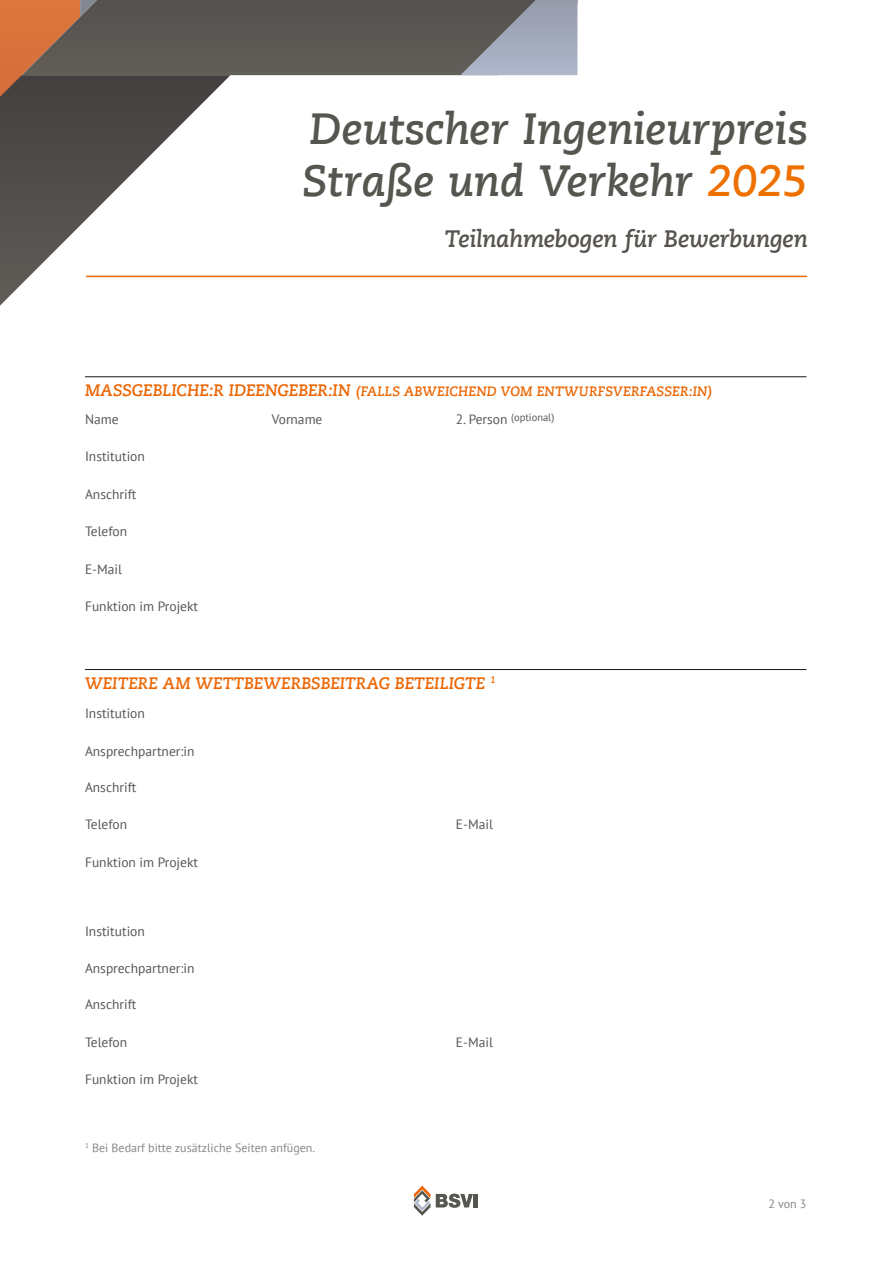
<style>
.page{position:relative;width:893px;height:1263px;background:#fff}
.page>*{position:absolute;margin:0;border:0;box-sizing:border-box;transform-origin:0 0}
.t1{font:italic 700 43.5px/52.2px "Caecilia LT Pro 76";letter-spacing:-.01em;color:#56554f}
.t2{font:italic 700 23.7px "Caecilia LT Pro 76";letter-spacing:-.015em;color:#57534e}
.t3{font:italic 700 16.5px "Caecilia LT Pro 76";letter-spacing:.015em;color:#ec6502}
.t4{font:13.5px "PT Sans";color:#565656}
.t5{font:italic 700 13.5px "Caecilia LT Pro 76";letter-spacing:.01em;color:#ec6502}
.t6{font:12px "PT Sans";color:#878786}
.t7{font:10.5px "PT Sans";color:#565656}
.s1{color:#ee7100}
.s2{font-size:16.5px}
.s3{font-size:13.5px}
</style>
<div class="page">
<svg style="left:0;top:97px;width:230px;height:209px"></svg>
<svg style="left:0;top:0;width:577px;height:97px;background:#827873"></svg>
<hr style="left:85px;top:669px;width:721px;height:1px;background:#1a1a18">
<svg style="left:414px;top:1185px;width:16px;height:31px"></svg>
<svg style="left:436px;top:1193px;width:37px;height:15px"></svg>
<hr style="left:474px;top:1194px;width:4px;height:13px;background:#56554f">
<hr style="left:87px;top:276px;width:719px;height:1px;background:#ec6502">
<hr style="left:85px;top:376px;width:721px;height:1px;background:#1a1a18">
<h1 class="t1" style="left:302px;top:102px;width:507px">Deutscher Ingenieurpreis<br>Straße und Verkehr <span class="s1">2025</span></h1>
<h2 class="t2" style="left:445px;top:223px;width:364px">Teilnahmebogen für Bewerbungen</h2>
<p class="t5" style="left:85px;top:382px;width:629px"><span class="s2">MASSGEBLICHE:R IDEENGEBER:IN</span> (FALLS ABWEICHEND VOM ENTWURFSVERFASSER:IN)</p>
<p class="t4" style="left:85px;top:410px;width:35px">Name</p>
<p class="t4" style="left:272px;top:410px;width:52px">Vorname</p>
<p class="t7" style="left:456px;top:410px;width:100px"><span class="s3">2. Person</span> (optional)</p>
<p class="t4" style="left:85px;top:448px;width:61px">Institution</p>
<p class="t4" style="left:85px;top:485px;width:53px">Anschrift</p>
<p class="t4" style="left:85px;top:523px;width:44px">Telefon</p>
<p class="t4" style="left:85px;top:560px;width:39px">E-Mail</p>
<p class="t4" style="left:85px;top:598px;width:115px">Funktion im Projekt</p>
<p class="t3" style="left:85px;top:672px;width:412px">WEITERE AM WETTBEWERBSBEITRAG BETEILIGTE <sup>1</sup></p>
<p class="t4" style="left:85px;top:705px;width:61px">Institution</p>
<p class="t4" style="left:85px;top:742px;width:111px">Ansprechpartner:in</p>
<p class="t4" style="left:85px;top:778px;width:53px">Anschrift</p>
<p class="t4" style="left:85px;top:816px;width:44px">Telefon</p>
<p class="t4" style="left:456px;top:816px;width:39px">E-Mail</p>
<p class="t4" style="left:85px;top:853px;width:115px">Funktion im Projekt</p>
<p class="t4" style="left:85px;top:922px;width:61px">Institution</p>
<p class="t4" style="left:85px;top:960px;width:111px">Ansprechpartner:in</p>
<p class="t4" style="left:85px;top:996px;width:53px">Anschrift</p>
<p class="t4" style="left:85px;top:1033px;width:44px">Telefon</p>
<p class="t4" style="left:456px;top:1033px;width:39px">E-Mail</p>
<p class="t4" style="left:85px;top:1071px;width:115px">Funktion im Projekt</p>
<p class="t6" style="left:85px;top:1140px;width:232px"><sup>1</sup> Bei Bedarf bitte zusätzliche Seiten anfügen.</p>
<p class="t6" style="left:768px;top:1196px;width:39px">2 von 3</p>
</div>
